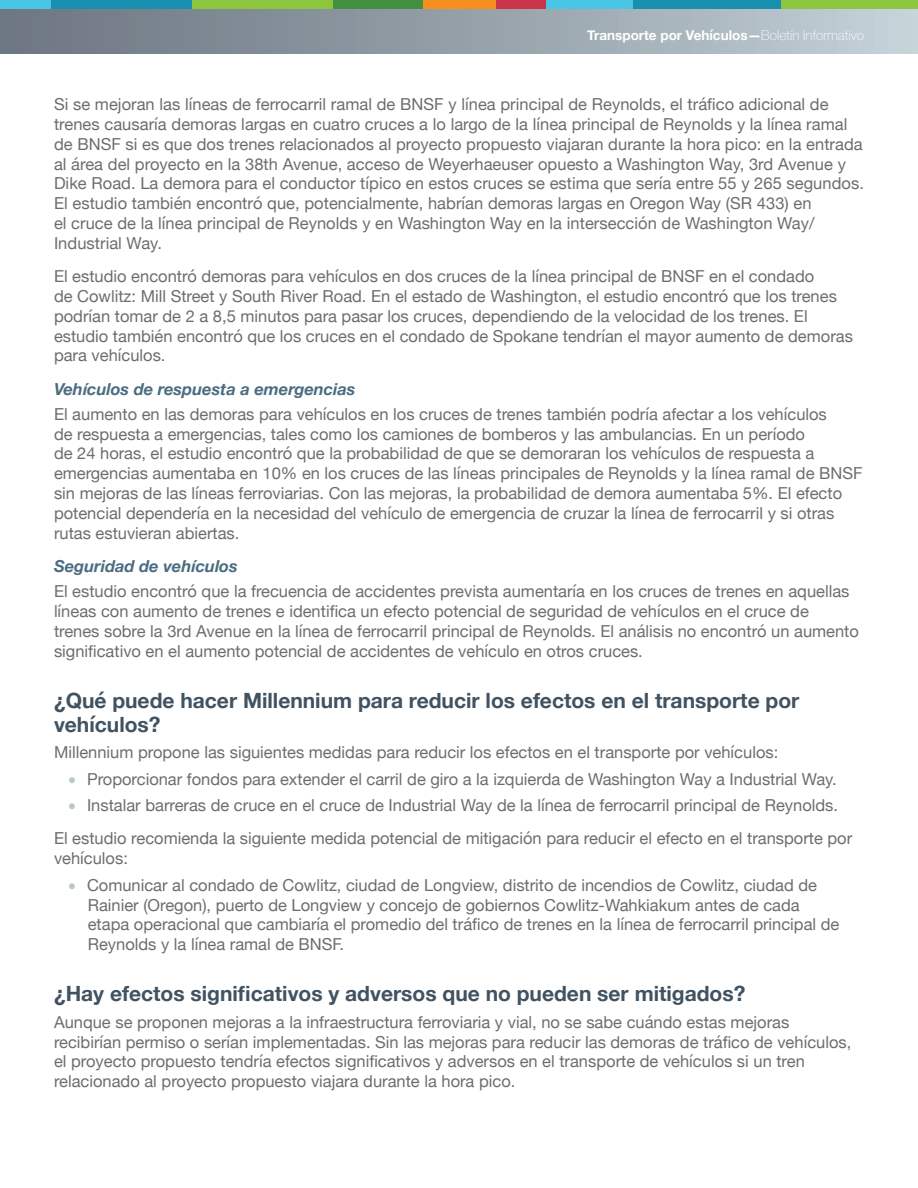
<style>
.page{position:relative;width:918px;height:1188px;background:#fff}
.page>*{position:absolute;margin:0;border:0;box-sizing:border-box;transform-origin:0 0}
.heading{font:700 21px/24px "Helvetica Neue";color:#415261}
.body_text{font:16.5px/19.8px "Helvetica Neue";color:#6c6d70}
.subheading{font:italic 700 16.5px "Helvetica Neue";color:#4b6c81}
.t1{font:700 13.5px "Helvetica Neue";color:#fff}
.s1{font-weight:100}
.s2{color:#b8c7ce}
</style>
<div class="page">
<div style="left:0;top:0;width:918px;height:54px;background:linear-gradient(to right,#6a737e,#c3d0d7)"></div>
<div style="left:0;top:0;width:51px;height:9px;background:#49c6e5"></div>
<div style="left:51px;top:0;width:141px;height:9px;background:#198fb0"></div>
<div style="left:192px;top:0;width:142px;height:9px;background:#8bc63e"></div>
<div style="left:334px;top:0;width:89px;height:9px;background:#449041"></div>
<div style="left:423px;top:0;width:73px;height:9px;background:#f68f1e"></div>
<div style="left:496px;top:0;width:50px;height:9px;background:#cb334b"></div>
<div style="left:546px;top:0;width:87px;height:9px;background:#49c6e5"></div>
<div style="left:633px;top:0;width:149px;height:9px;background:#198fb0"></div>
<div style="left:782px;top:0;width:136px;height:9px;background:#8bc63e"></div>
<p class="t1" style="left:587px;top:25px;width:278px">Transporte por Vehículos—<span class="s1">Boletín Informativo</span></p>
<p class="body_text" style="left:54px;top:95px;width:812px">Si se mejoran las líneas de ferrocarril ramal de BNSF y línea principal de Reynolds, el tráfico adicional de trenes causaría demoras largas en cuatro cruces a lo largo de la línea principal de Reynolds y la línea ramal de BNSF si es que dos trenes relacionados al proyecto propuesto viajaran durante la hora pico: en la entrada al área del proyecto en la 38th Avenue, acceso de Weyerhaeuser opuesto a Washington Way, 3rd Avenue y Dike Road. La demora para el conductor típico en estos cruces se estima que sería entre 55 y 265 segundos.<br>El estudio también encontró que, potencialmente, habrían demoras largas en Oregon Way (SR 433) en<br>el cruce de la línea principal de Reynolds y en Washington Way en la intersección de Washington Way/ Industrial Way.</p>
<p class="body_text" style="left:54px;top:267px;width:800px">El estudio encontró demoras para vehículos en dos cruces de la línea principal de BNSF en el condado<br>de Cowlitz: Mill Street y South River Road. En el estado de Washington, el estudio encontró que los trenes podrían tomar de 2 a 8,5 minutos para pasar los cruces, dependiendo de la velocidad de los trenes. El estudio también encontró que los cruces en el condado de Spokane tendrían el mayor aumento de demoras para vehículos.</p>
<p class="subheading" style="left:54px;top:376px;width:303px">Vehículos de respuesta a emergencias</p>
<p class="body_text" style="left:54px;top:405px;width:810px">El aumento en las demoras para vehículos en los cruces de trenes también podría afectar a los vehículos<br>de respuesta a emergencias, tales como los camiones de bomberos y las ambulancias. En un período<br>de 24 horas, el estudio encontró que la probabilidad de que se demoraran los vehículos de respuesta a emergencias aumentaba en 10% en los cruces de las líneas principales de Reynolds y la línea ramal de BNSF sin mejoras de las líneas ferroviarias. Con las mejoras, la probabilidad de demora aumentaba 5%. El efecto potencial dependería en la necesidad del vehículo de emergencia de cruzar la línea de ferrocarril y si otras rutas estuvieran abiertas.</p>
<p class="subheading" style="left:54px;top:553px;width:185px">Seguridad de vehículos</p>
<p class="body_text" style="left:54px;top:582px;width:806px">El estudio encontró que la frecuencia de accidentes prevista aumentaría en los cruces de trenes en aquellas líneas con aumento de trenes e identifica un efecto potencial de seguridad de vehículos en el cruce de<br>trenes sobre la 3rd Avenue en la línea de ferrocarril principal de Reynolds. El análisis no encontró un aumento significativo en el aumento potencial de accidentes de vehículo en otros cruces.</p>
<p class="heading" style="left:54px;top:689px;width:747px">¿Qué puede hacer Millennium para reducir los efectos en el transporte por vehículos?</p>
<p class="body_text" style="left:54px;top:743px;width:726px">Millennium propone las siguientes medidas para reducir los efectos en el transporte por vehículos:</p>
<p class="body_text" style="left:68px;top:770px;width:771px"><span class="s2">࡟</span> Proporcionar fondos para extender el carril de giro a la izquierda de Washington Way a Industrial Way.</p>
<p class="body_text" style="left:68px;top:796px;width:772px"><span class="s2">࡟</span> Instalar barreras de cruce en el cruce de Industrial Way de la línea de ferrocarril principal de Reynolds.</p>
<p class="body_text" style="left:54px;top:830px;width:800px">El estudio recomienda la siguiente medida potencial de mitigación para reducir el efecto en el transporte por vehículos:</p>
<p class="body_text" style="left:88px;top:876px;width:753px;text-indent:-20px"><span class="s2">࡟</span> Comunicar al condado de Cowlitz, ciudad de Longview, distrito de incendios de Cowlitz, ciudad de Rainier (Oregon), puerto de Longview y concejo de gobiernos Cowlitz-Wahkiakum antes de cada etapa operacional que cambiaría el promedio del tráfico de trenes en la línea de ferrocarril principal de Reynolds y la línea ramal de BNSF.</p>
<p class="heading" style="left:54px;top:982px;width:693px">¿Hay efectos significativos y adversos que no pueden ser mitigados?</p>
<p class="body_text" style="left:54px;top:1013px;width:799px">Aunque se proponen mejoras a la infraestructura ferroviaria y vial, no se sabe cuándo estas mejoras recibirían permiso o serían implementadas. Sin las mejoras para reducir las demoras de tráfico de vehículos, el proyecto propuesto tendría efectos significativos y adversos en el transporte de vehículos si un tren relacionado al proyecto propuesto viajara durante la hora pico.</p>
</div>
